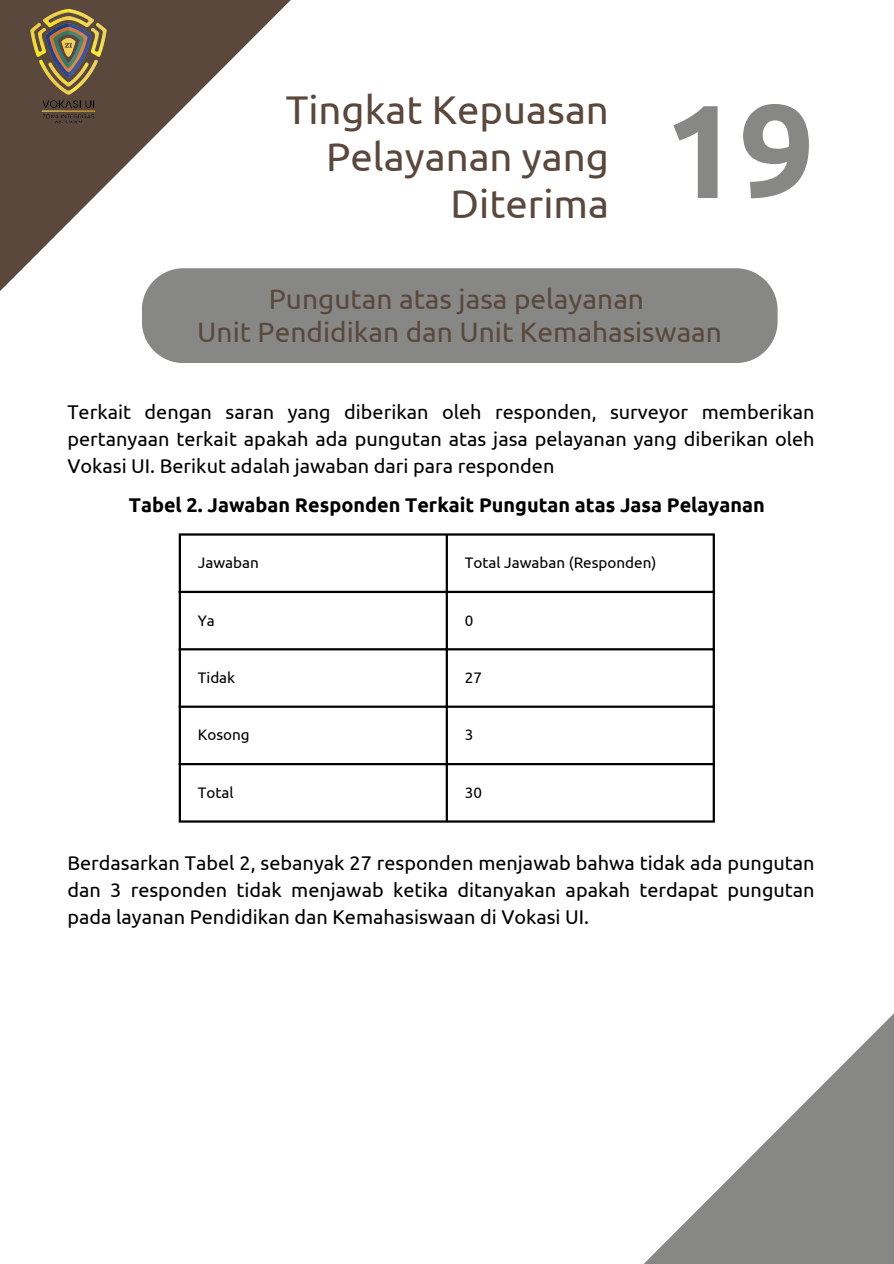
<style>
.page{position:relative;width:894px;height:1264px;background:#fff}
.page>*{position:absolute;margin:0;border:0;box-sizing:border-box;transform-origin:0 0}
.t1{font:700 132.3px "Ubuntu";color:#878885}
.t2{font:40.05px/47.2px "Ubuntu";color:#5a483d;text-align:right}
.t3{font:28.05px/32.7px "Ubuntu";color:#5a483d;text-align:center}
.t4{font:19.8px/27px "Ubuntu";color:#000;text-align:justify}
.t5{font:700 19.8px "Ubuntu";color:#000}
.t6{font:15.3px "Ubuntu";color:#000}
</style>
<div class="page">
<svg style="left:0;top:0;width:291px;height:291px"></svg>
<img style="left:0;top:0;width:135px;height:135px">
<div style="left:142px;top:268px;width:635px;height:95px;background:#878885"></div>
<svg style="left:411px;top:763px;width:482px;height:500px"></svg>
<hr style="left:179px;top:535px;width:2px;height:285px;background:#000">
<hr style="left:445px;top:535px;width:3px;height:285px;background:#000">
<hr style="left:712px;top:535px;width:2px;height:285px;background:#000">
<hr style="left:179px;top:533px;width:535px;height:2px;background:#000">
<hr style="left:179px;top:590px;width:535px;height:3px;background:#000">
<hr style="left:179px;top:648px;width:535px;height:2px;background:#000">
<hr style="left:179px;top:705px;width:535px;height:2px;background:#000">
<hr style="left:179px;top:763px;width:535px;height:2px;background:#000">
<hr style="left:179px;top:820px;width:535px;height:2px;background:#000">
<p class="t2" style="left:285px;top:85px;width:324px">Tingkat Kepuasan<br>Pelayanan yang<br>Diterima</p>
<h2 class="t1" style="left:664px;top:75px;width:152px">19</h2>
<h1 class="t3" style="left:197px;top:282px;width:526px">Pungutan atas jasa pelayanan<br>Unit Pendidikan dan Unit Kemahasiswaan</h1>
<p class="t4" style="left:67px;top:397px;width:748px">Terkait dengan saran yang diberikan oleh responden, surveyor memberikan pertanyaan terkait apakah ada pungutan atas jasa pelayanan yang diberikan oleh Vokasi UI. Berikut adalah jawaban dari para responden</p>
<p class="t5" style="left:129px;top:493px;width:637px">Tabel 2. Jawaban Responden Terkait Pungutan atas Jasa Pelayanan</p>
<p class="t6" style="left:198px;top:554px;width:62px">Jawaban</p>
<h3 class="t6" style="left:464px;top:554px;width:193px">Total Jawaban (Responden)</h3>
<p class="t6" style="left:198px;top:611px;width:19px">Ya</p>
<p class="t6" style="left:464px;top:611px;width:10px">0</p>
<p class="t6" style="left:198px;top:668px;width:39px">Tidak</p>
<p class="t6" style="left:464px;top:668px;width:19px">27</p>
<p class="t6" style="left:198px;top:726px;width:53px">Kosong</p>
<p class="t6" style="left:464px;top:726px;width:10px">3</p>
<p class="t6" style="left:198px;top:783px;width:37px">Total</p>
<p class="t6" style="left:464px;top:783px;width:19px">30</p>
<p class="t4" style="left:67px;top:849px;width:748px">Berdasarkan Tabel 2, sebanyak 27 responden menjawab bahwa tidak ada pungutan dan 3 responden tidak menjawab ketika ditanyakan apakah terdapat pungutan pada layanan Pendidikan dan Kemahasiswaan di Vokasi UI.</p>
</div>
